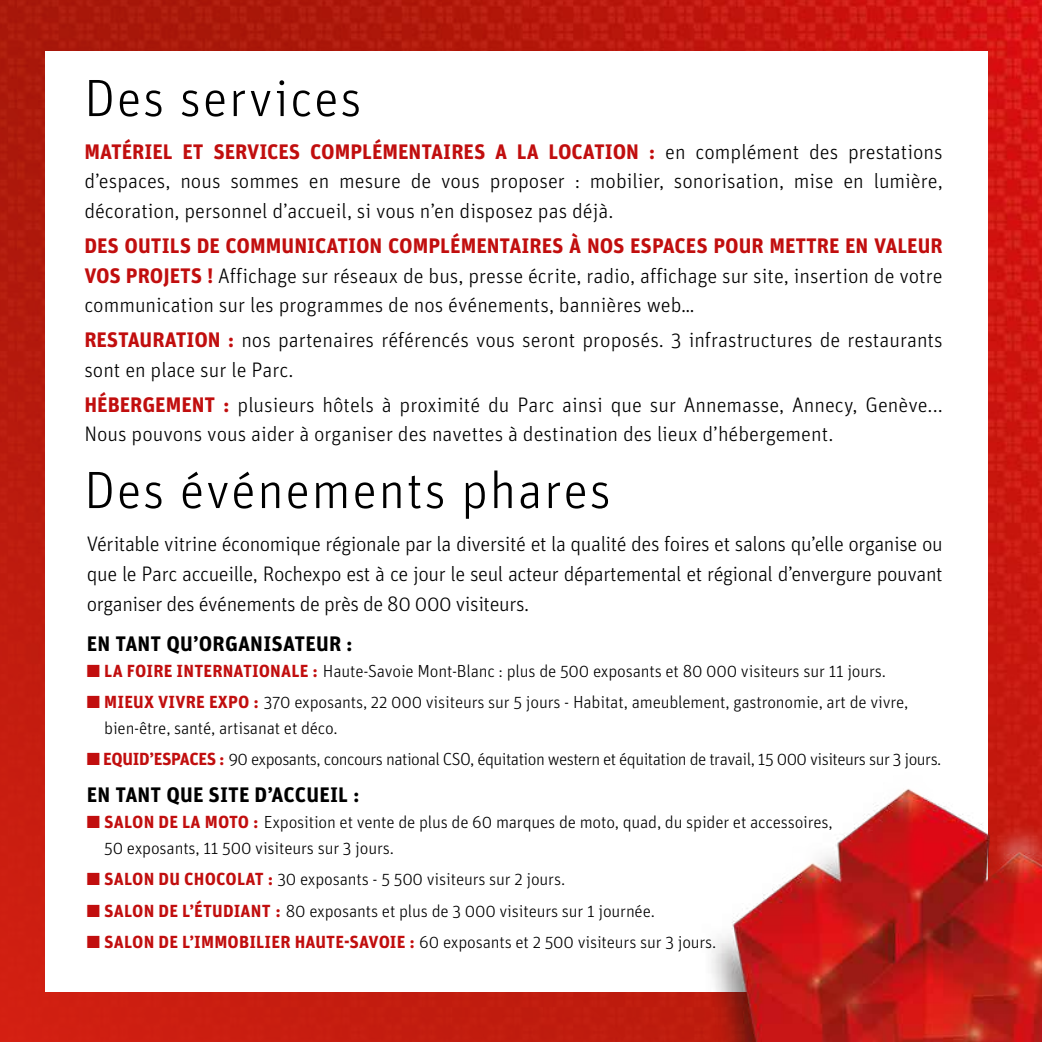
<style>
.page{position:relative;width:1042px;height:1042px;background:#fff}
.page>*{position:absolute;margin:0;border:0;box-sizing:border-box;transform-origin:0 0}
.t1{font:300 52.5px "Unit OT";letter-spacing:.03em;color:#000}
.t2{font:300 21px/29.8px "Unit OT";color:#000;text-align:justify}
.t3{font:700 21px "Unit OT";letter-spacing:.01em;color:#000}
.t4{font:300 17.5px/26.2px "Unit OT";letter-spacing:-.01em;color:#000}
.t5{font:300 17.5px "Unit OT";letter-spacing:-.03em;color:#000}
.s1{font-weight:700;color:#c10e0e}
.s2{color:#c10e0e}
</style>
<div class="page">
<img style="left:0;top:0;width:1042px;height:1042px">
<div style="left:45px;top:51px;width:942px;height:940px;background:#fff"></div>
<img style="left:653px;top:764px;width:389px;height:278px">
<h1 class="t1" style="left:84px;top:67px;width:279px">Des services</h1>
<p class="t2" style="left:84px;top:137px;width:860px"><span class="s1">MATÉRIEL ET SERVICES COMPLÉMENTAIRES A LA LOCATION :</span> en complément des prestations d’espaces, nous sommes en mesure de vous proposer : mobilier, sonorisation, mise en lumière, décoration, personnel d’accueil, si vous n’en disposez pas déjà.</p>
<p class="t2" style="left:84px;top:231px;width:860px"><span class="s1">DES OUTILS DE COMMUNICATION COMPLÉMENTAIRES À NOS ESPACES POUR METTRE EN VALEUR VOS PROJETS !</span> Affichage sur réseaux de bus, presse écrite, radio, affichage sur site, insertion de votre communication sur les programmes de nos événements, bannières web…</p>
<p class="t2" style="left:84px;top:325px;width:860px"><span class="s1">RESTAURATION :</span> nos partenaires référencés vous seront proposés. 3 infrastructures de restaurants sont en place sur le Parc.</p>
<p class="t2" style="left:84px;top:390px;width:860px"><span class="s1">HÉBERGEMENT :</span> plusieurs hôtels à proximité du Parc ainsi que sur Annemasse, Annecy, Genève...<br>Nous pouvons vous aider à organiser des navettes à destination des lieux d’hébergement.</p>
<h1 class="t1" style="left:84px;top:459px;width:528px">Des événements phares</h1>
<p class="t2" style="left:87px;top:529px;width:857px">Véritable vitrine économique régionale par la diversité et la qualité des foires et salons qu’elle organise ou que le Parc accueille, Rochexpo est à ce jour le seul acteur départemental et régional d’envergure pouvant organiser des événements de près de 80 000 visiteurs.</p>
<p class="t3" style="left:87px;top:629px;width:267px">EN TANT QU’ORGANISATEUR :</p>
<p class="t4" style="left:87px;top:657px;width:801px"><span class="s2">■</span> <span class="s1">LA FOIRE INTERNATIONALE :</span> Haute-Savoie Mont-Blanc : plus de 500 exposants et 80 000 visiteurs sur 11 jours.</p>
<p class="t4" style="left:104px;top:689px;width:806px;text-indent:-17px"><span class="s2">■</span> <span class="s1">MIEUX VIVRE EXPO :</span> 370 exposants, 22 000 visiteurs sur 5 jours - Habitat, ameublement, gastronomie, art de vivre, bien-être, santé, artisanat et déco.</p>
<p class="t5" style="left:87px;top:749px;width:856px"><span class="s2">■</span> <span class="s1">EQUID’ESPACES :</span> 90 exposants, concours national CSO, équitation western et équitation de travail, 15 000 visiteurs sur 3 jours.</p>
<p class="t3" style="left:87px;top:780px;width:274px">EN TANT QUE SITE D’ACCUEIL :</p>
<p class="t4" style="left:104px;top:809px;width:730px;text-indent:-17px"><span class="s2">■</span> <span class="s1">SALON DE LA MOTO :</span> Exposition et vente de plus de 60 marques de moto, quad, du spider et accessoires,<br>50 exposants, 11 500 visiteurs sur 3 jours.</p>
<p class="t4" style="left:87px;top:866px;width:480px"><span class="s2">■</span> <span class="s1">SALON DU CHOCOLAT :</span> 30 exposants - 5 500 visiteurs sur 2 jours.</p>
<p class="t4" style="left:87px;top:897px;width:569px"><span class="s2">■</span> <span class="s1">SALON DE L’ÉTUDIANT :</span> 80 exposants et plus de 3 000 visiteurs sur 1 journée.</p>
<p class="t4" style="left:87px;top:928px;width:631px"><span class="s2">■</span> <span class="s1">SALON DE L’IMMOBILIER HAUTE-SAVOIE :</span> 60 exposants et 2 500 visiteurs sur 3 jours.</p>
</div>
